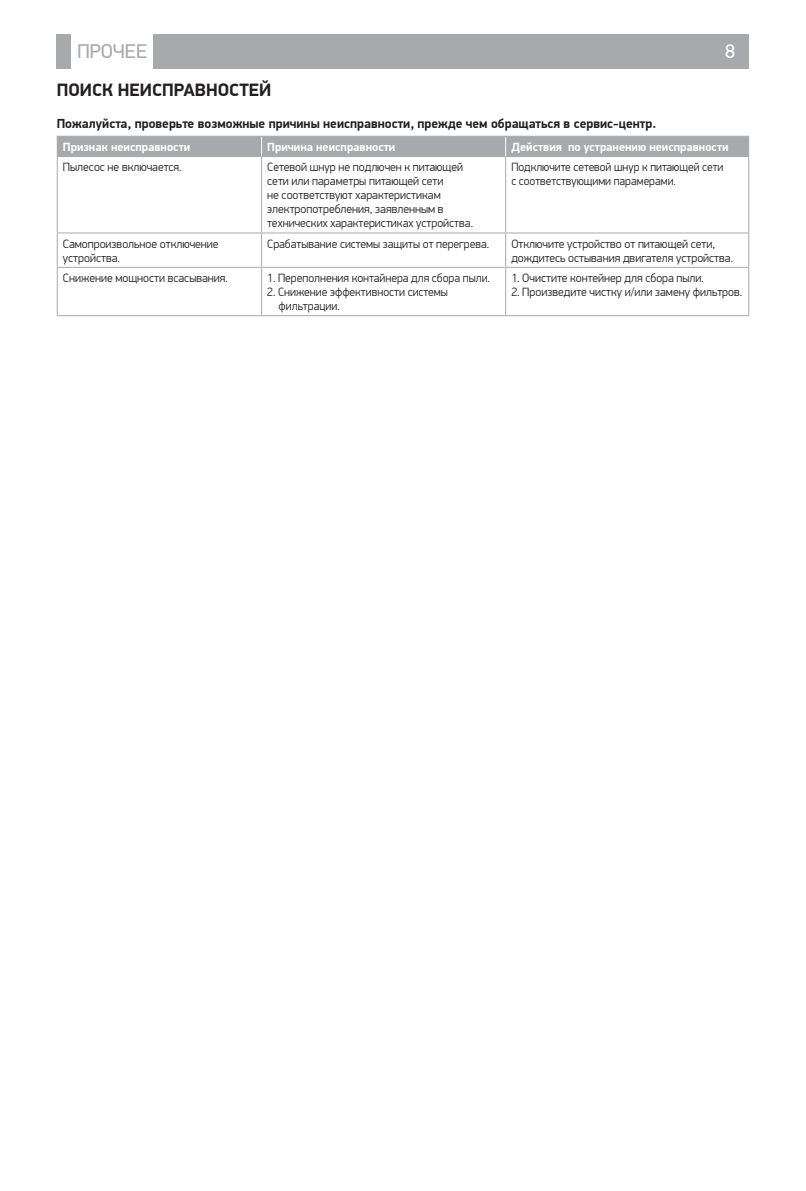
<style>
.page{position:relative;width:806px;height:1191px;background:#fff}
.page>*{position:absolute;margin:0;border:0;box-sizing:border-box;transform-origin:0 0}
.t1{font:20px "PF Din Display Pro";color:#a8a9ad}
.t2{font:20px "PF Din Display Pro";color:#fff}
.t3{font:700 18px "PF Din Display Pro";color:#231f20}
.t4{font:700 13.2px "PF Din Display Pro";color:#231f20}
.t5{font:300 12px/14px "PF Din Display Pro";color:#231f20}
.t6{font:700 12px "PF Din Display Pro";color:#fff}
</style>
<div class="page">
<div style="left:57px;top:34px;width:14px;height:34px;background:#a8a9ad"></div>
<div style="left:153px;top:34px;width:595px;height:34px;background:#a8a9ad"></div>
<div style="left:57px;top:136px;width:691px;height:20px;background:#a8a9ad"></div>
<hr style="left:505px;top:136px;width:243px;height:1px;background:#a8a9ad">
<hr style="left:57px;top:157px;width:1px;height:75px;background:#a8a9ad">
<hr style="left:57px;top:156px;width:204px;height:1px;background:#a8a9ad">
<hr style="left:261px;top:157px;width:1px;height:75px;background:#a8a9ad">
<hr style="left:261px;top:156px;width:244px;height:1px;background:#a8a9ad">
<hr style="left:505px;top:157px;width:1px;height:75px;background:#a8a9ad">
<hr style="left:747px;top:157px;width:1px;height:75px;background:#a8a9ad">
<hr style="left:505px;top:156px;width:243px;height:1px;background:#a8a9ad">
<hr style="left:57px;top:233px;width:1px;height:34px;background:#a8a9ad">
<hr style="left:57px;top:268px;width:1px;height:47px;background:#a8a9ad">
<hr style="left:57px;top:232px;width:204px;height:1px;background:#a8a9ad">
<hr style="left:57px;top:267px;width:204px;height:1px;background:#a8a9ad">
<hr style="left:57px;top:315px;width:204px;height:1px;background:#a8a9ad">
<hr style="left:261px;top:233px;width:1px;height:34px;background:#a8a9ad">
<hr style="left:261px;top:268px;width:1px;height:47px;background:#a8a9ad">
<hr style="left:261px;top:232px;width:244px;height:1px;background:#a8a9ad">
<hr style="left:261px;top:267px;width:244px;height:1px;background:#a8a9ad">
<hr style="left:261px;top:315px;width:244px;height:1px;background:#a8a9ad">
<hr style="left:505px;top:233px;width:1px;height:34px;background:#a8a9ad">
<hr style="left:505px;top:268px;width:1px;height:47px;background:#a8a9ad">
<hr style="left:747px;top:233px;width:1px;height:34px;background:#a8a9ad">
<hr style="left:747px;top:268px;width:1px;height:47px;background:#a8a9ad">
<hr style="left:505px;top:232px;width:243px;height:1px;background:#a8a9ad">
<hr style="left:505px;top:267px;width:243px;height:1px;background:#a8a9ad">
<hr style="left:505px;top:315px;width:243px;height:1px;background:#a8a9ad">
<h1 class="t1" style="left:77px;top:39px;width:71px">ПРОЧЕЕ</h1>
<h1 class="t2" style="left:724px;top:39px;width:11px">8</h1>
<h2 class="t3" style="left:57px;top:79px;width:24px">Поиск</h2>
<h2 class="t3" style="left:118px;top:79px;width:12px">неисправностей</h2>
<p class="t4" style="left:57px;top:115px;width:600px">Пожалуйста, проверьте возможные причины неисправности, прежде чем обращаться в сервис-центр.</p>
<p class="t6" style="left:63px;top:140px;width:129px">Признак неисправности</p>
<p class="t6" style="left:267px;top:140px;width:129px">Причина неисправности</p>
<p class="t6" style="left:511px;top:140px;width:219px">Действия по устранению неисправности</p>
<p class="t5" style="left:63px;top:160px;width:120px">Пылесос не включается.</p>
<p class="t5" style="left:267px;top:160px;width:207px">Сетевой шнур не подлючен к питающей сети или параметры питающей сети<br>не соответствуют характеристикам электропотребления, заявленным в технических характеристиках устройства.</p>
<p class="t5" style="left:511px;top:160px;width:213px">Подключите сетевой шнур к питающей сети с соответствующими парамерами.</p>
<p class="t5" style="left:63px;top:237px;width:157px">Самопроизвольное отключение устройства.</p>
<p class="t5" style="left:267px;top:237px;width:223px">Срабатывание системы защиты от перегрева.</p>
<p class="t5" style="left:511px;top:237px;width:223px">Отключите устройство от питающей сети, дождитесь остывания двигателя устройства.</p>
<p class="t5" style="left:63px;top:271px;width:166px">Снижение мощности всасывания.</p>
<p class="t5" style="left:267px;top:271px;width:224px">1. Переполнения контайнера для сбора пыли.</p>
<p class="t5" style="left:278px;top:285px;width:171px;text-indent:-11px">2. Снижение эффективности системы фильтрации.</p>
<p class="t5" style="left:511px;top:271px;width:194px">1. Очистите контейнер для сбора пыли.</p>
<p class="t5" style="left:511px;top:285px;width:232px">2. Произведите чистку и/или замену фильтров.</p>
</div>
